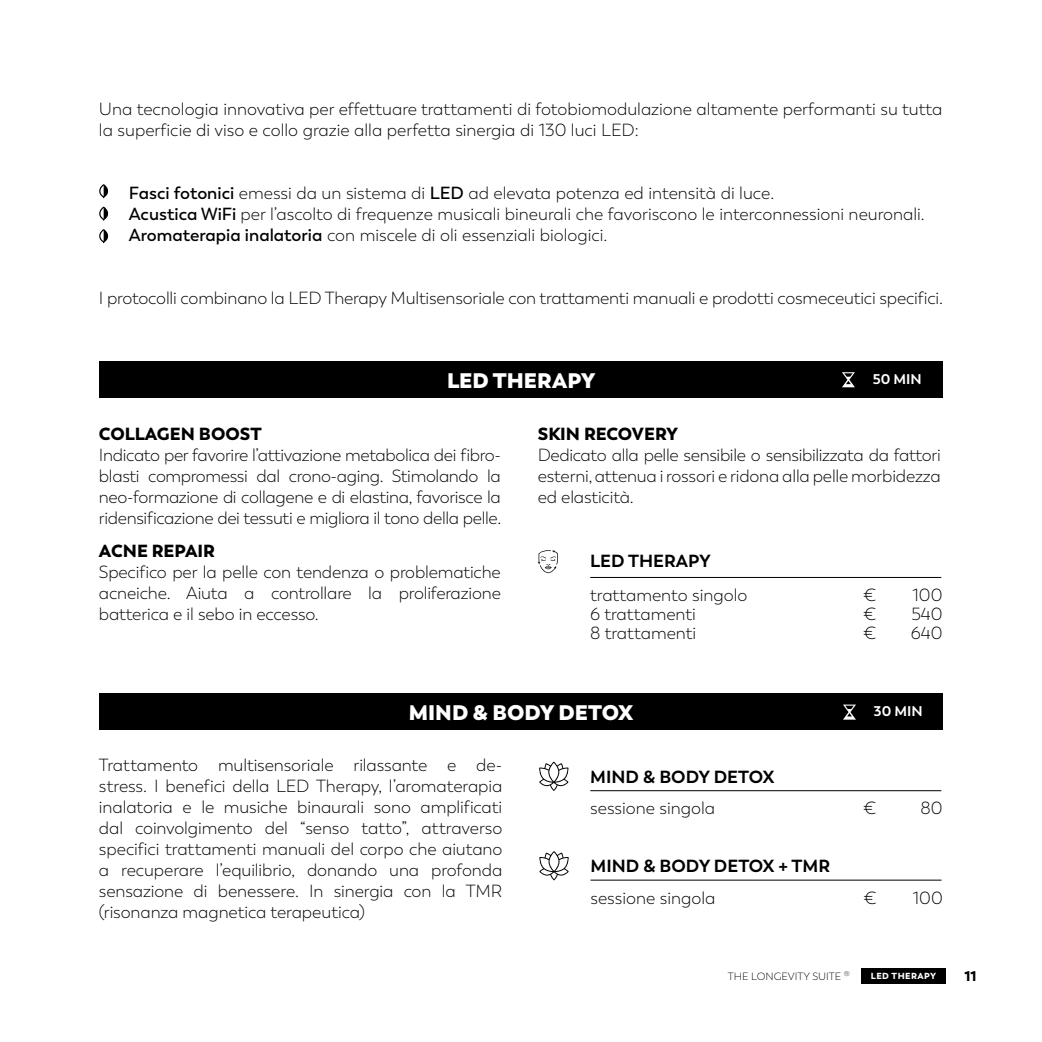
<style>
.page{position:relative;width:1042px;height:1042px;background:#fff}
.page>*{position:absolute;margin:0;border:0;box-sizing:border-box;transform-origin:0 0}
.t1{font:800 21px "Trenda";color:#fff}
.t2{font:300 17.5px/21px "Trenda";letter-spacing:-.005em;color:#000;text-align:justify}
.t3{font:700 17.5px "Trenda";color:#000}
.t4{font:900 17.5px "Trenda";color:#000}
.t5{font:700 14px "Trenda";color:#fff}
.t6{font:900 14px "Trenda";color:#000}
.t7{font:300 10.5px "Trenda";color:#000}
.t8{font:900 8.75px "Trenda";letter-spacing:.05em;color:#fff}
.t9{font:300 7px "Neo Gram";color:#000}
.s1{font-weight:600}
</style>
<div class="page">
<svg style="left:99px;top:184px;width:9px;height:14px"></svg>
<svg style="left:99px;top:229px;width:9px;height:14px"></svg>
<svg style="left:99px;top:207px;width:9px;height:14px"></svg>
<hr style="left:590px;top:577px;width:351px;height:1px;background:#000">
<div style="left:99px;top:361px;width:844px;height:37px;background:#000"></div>
<svg style="left:842px;top:372px;width:13px;height:15px"></svg>
<svg style="left:538px;top:550px;width:20px;height:23px"></svg>
<div style="left:99px;top:693px;width:844px;height:37px;background:#000"></div>
<svg style="left:843px;top:704px;width:13px;height:15px"></svg>
<hr style="left:590px;top:790px;width:351px;height:1px;background:#000">
<svg style="left:539px;top:761px;width:30px;height:30px"></svg>
<div style="left:861px;top:969px;width:84px;height:15px;background:#000"></div>
<hr style="left:590px;top:880px;width:351px;height:1px;background:#000">
<svg style="left:539px;top:851px;width:30px;height:29px"></svg>
<p class="t2" style="left:99px;top:99px;width:845px">Una tecnologia innovativa per effettuare trattamenti di fotobiomodulazione altamente performanti su tutta la superficie di viso e collo grazie alla perfetta sinergia di 130 luci LED:</p>
<p class="t2" style="left:129px;top:183px;width:797px;text-align:left"><span class="s1">Fasci fotonici</span> emessi da un sistema di <span class="s1">LED</span> ad elevata potenza ed intensità di luce.<br><span class="s1">Acustica WiFi</span> per l’ascolto di frequenze musicali bineurali che favoriscono le interconnessioni neuronali.<br><span class="s1">Aromaterapia inalatoria</span> con miscele di oli essenziali biologici.</p>
<p class="t2" style="left:99px;top:288px;width:845px">I protocolli combinano la LED Therapy Multisensoriale con trattamenti manuali e prodotti cosmeceutici specifici.</p>
<p class="t1" style="left:447px;top:367px;width:150px">LED THERAPY</p>
<p class="t5" style="left:873px;top:370px;width:50px">50 MIN</p>
<p class="t4" style="left:538px;top:422px;width:142px">SKIN RECOVERY</p>
<p class="t2" style="left:538px;top:445px;width:404px">Dedicato alla pelle sensibile o sensibilizzata da fattori esterni, attenua i rossori e ridona alla pelle morbidezza ed elasticità.</p>
<p class="t4" style="left:99px;top:422px;width:164px">COLLAGEN BOOST</p>
<p class="t2" style="left:99px;top:445px;width:404px">Indicato per favorire l’attivazione metabolica dei fibro&shy;blasti compromessi dal crono-aging. Stimolando la neo-formazione di collagene e di elastina, favorisce la ridensificazione dei tessuti e migliora il tono della pelle.</p>
<p class="t4" style="left:99px;top:540px;width:118px">ACNE REPAIR</p>
<p class="t2" style="left:99px;top:562px;width:403px">Specifico per la pelle con tendenza o problematiche acneiche. Aiuta a controllare la proliferazione batterica e il sebo in eccesso.</p>
<p class="t3" style="left:590px;top:550px;width:122px">LED THERAPY</p>
<p class="t2" style="left:590px;top:585px;width:159px;line-height:19.2px;text-align:left">trattamento singolo<br>6 trattamenti<br>8 trattamenti</p>
<p class="t2" style="left:863px;top:585px;width:15px">€</p>
<p class="t2" style="left:912px;top:585px;width:32px">100</p>
<p class="t2" style="left:863px;top:604px;width:15px">€</p>
<p class="t2" style="left:911px;top:604px;width:32px">540</p>
<p class="t2" style="left:863px;top:623px;width:15px">€</p>
<p class="t2" style="left:911px;top:623px;width:33px">640</p>
<p class="t1" style="left:409px;top:698px;width:226px">MIND &amp; BODY DETOX</p>
<p class="t5" style="left:874px;top:703px;width:50px">30 MIN</p>
<p class="t2" style="left:99px;top:754px;width:405px">Trattamento multisensoriale rilassante e de&shy;stress. I benefici della LED Therapy, l’aromaterapia inalatoria e le musiche binaurali sono amplificati dal coinvolgimento del “senso tatto”, attraverso specifici trattamenti manuali del corpo che aiutano a recuperare l’equilibrio, donando una profonda sensazione di benessere. In sinergia con la TMR (risonanza magnetica terapeutica)</p>
<p class="t3" style="left:590px;top:766px;width:186px">MIND &amp; BODY DETOX</p>
<p class="t2" style="left:590px;top:798px;width:126px">sessione singola</p>
<p class="t2" style="left:863px;top:798px;width:15px">€</p>
<p class="t2" style="left:920px;top:798px;width:24px">80</p>
<p class="t3" style="left:590px;top:855px;width:241px">MIND &amp; BODY DETOX + TMR</p>
<p class="t2" style="left:590px;top:887px;width:126px">sessione singola</p>
<p class="t2" style="left:863px;top:887px;width:15px">€</p>
<p class="t2" style="left:913px;top:887px;width:32px">100</p>
<p class="t9" style="left:844px;top:969px;width:7px">®</p>
<p class="t7" style="left:728px;top:970px;width:115px">THE LONGEVITY SUITE</p>
<p class="t8" style="left:871px;top:970px;width:67px">LED THERAPY</p>
<p class="t6" style="left:964px;top:967px;width:14px">11</p>
</div>
